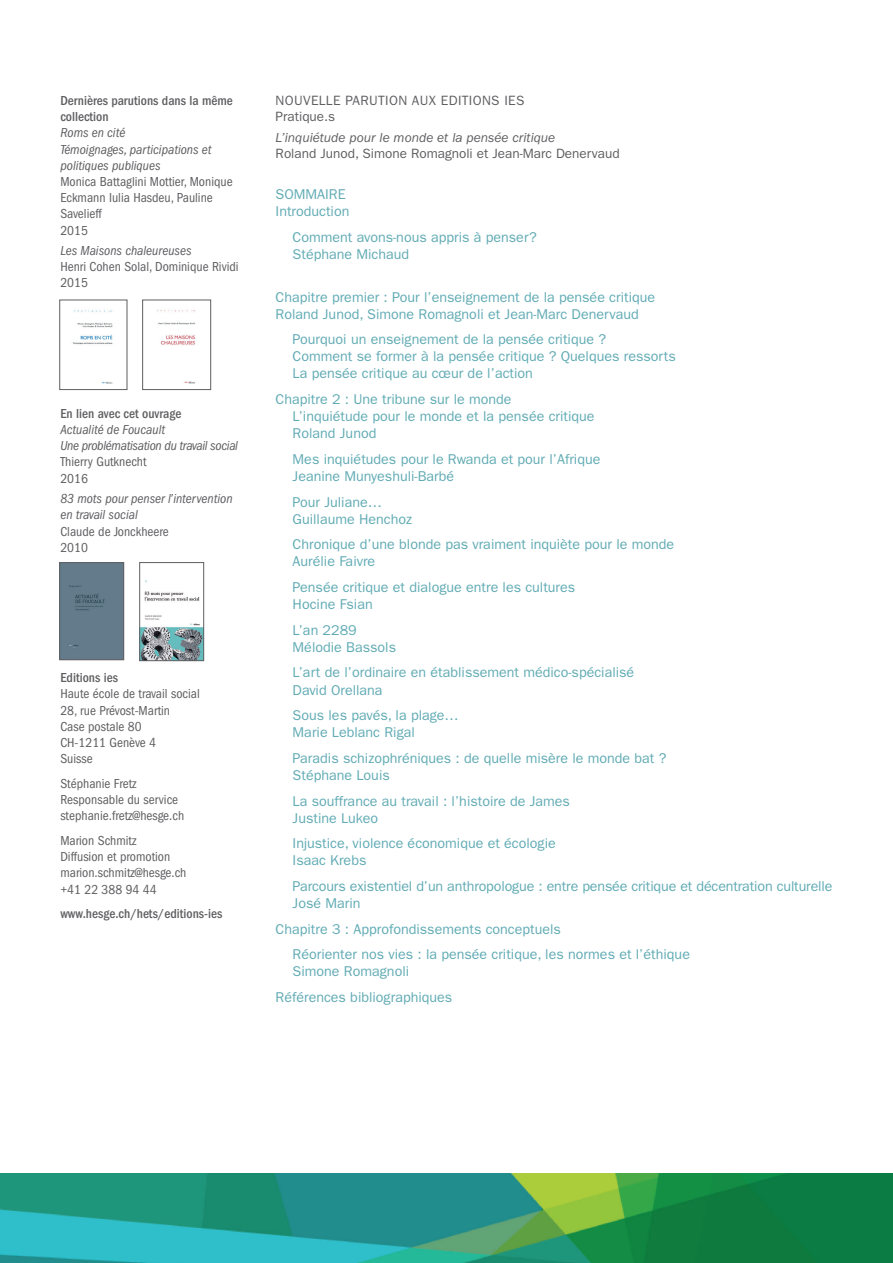
<style>
.page{position:relative;width:893px;height:1263px;background:#fff}
.page>*{position:absolute;margin:0;border:0;box-sizing:border-box;transform-origin:0 0}
.t1{font:14.25px/17.1px "ITC Franklin Gothic Std";color:#61abb4}
.t2{font:condensed 13.5px/16.2px "ITC Franklin Gothic Std";color:#5f5f62}
.t3{font:italic condensed 13.5px/16.2px "ITC Franklin Gothic Std";color:#5f5f62}
.t4{font:500 condensed 13.5px/16.2px "ITC Franklin Gothic Std";color:#5f5f62}
.t5{font:italic condensed 13.5px/16.2px "ITC Franklin Gothic Std";letter-spacing:-.02em;color:#5f5f62}
.t6{font:13.5px "ITC Franklin Gothic Std";color:#5f5f62}
.t7{font:italic 13.5px "ITC Franklin Gothic Std";color:#5f5f62}
.t8{font:13.5px/16.2px "ITC Franklin Gothic Std";letter-spacing:.025em;color:#5f5f62}
</style>
<div class="page">
<img style="left:0;top:1174px;width:893px;height:89px">
<img style="left:141px;top:580px;width:61px;height:79px">
<div style="left:139px;top:562px;width:65px;height:99px;border:1px solid #5f5f62"></div>
<div style="left:62px;top:564px;width:60px;height:94px;background:#637b8a"></div>
<div style="left:60px;top:562px;width:64px;height:98px;border:1px solid #5f5f62"></div>
<img style="left:157px;top:310px;width:38px;height:74px">
<div style="left:142px;top:300px;width:69px;height:90px;border:1px solid #5f5f62"></div>
<img style="left:72px;top:310px;width:41px;height:74px">
<p class="t4" style="left:60px;top:92px;width:174px">Dernières parutions dans la même collection</p>
<p class="t3" style="left:60px;top:125px;width:153px">Roms en cité<br>Témoignages, participations et politiques publiques</p>
<p class="t2" style="left:60px;top:173px;width:174px">Monica Battaglini Mottier, Monique<br>Eckmann Iulia Hasdeu, Pauline<br>Savelieff<br>2015</p>
<p class="t3" style="left:60px;top:243px;width:133px">Les Maisons chaleureuses</p>
<p class="t2" style="left:60px;top:259px;width:180px">Henri Cohen Solal, Dominique Rividi<br>2015</p>
<p class="t4" style="left:60px;top:405px;width:122px">En lien avec cet ouvrage</p>
<p class="t5" style="left:60px;top:422px;width:179px">Actualité de Foucault<br>Une problématisation du travail social</p>
<p class="t2" style="left:60px;top:454px;width:88px">Thierry Gutknecht<br>2016</p>
<p class="t3" style="left:60px;top:491px;width:174px">83 mots pour penser l’intervention en travail social</p>
<p class="t2" style="left:60px;top:523px;width:110px">Claude de Jonckheere<br>2010</p>
<p class="t4" style="left:60px;top:670px;width:59px">Editions ies</p>
<p class="t2" style="left:60px;top:686px;width:141px">Haute école de travail social<br>28, rue Prévost-Martin<br>Case postale 80<br>CH-1211 Genève 4<br>Suisse</p>
<p class="t2" style="left:60px;top:775px;width:125px">Stéphanie Fretz<br>Responsable du service stephanie.fretz@hesge.ch</p>
<p class="t2" style="left:60px;top:832px;width:128px">Marion Schmitz<br>Diffusion et promotion marion.schmitz@hesge.ch +41 22 388 94 44</p>
<p class="t4" style="left:60px;top:906px;width:164px">www.hesge.ch/hets/editions-ies</p>
<p class="t8" style="left:276px;top:92px;width:250px">NOUVELLE PARUTION AUX EDITIONS IES<br>Pratique.s</p>
<p class="t7" style="left:276px;top:130px;width:281px">L’inquiétude pour le monde et la pensée critique</p>
<p class="t6" style="left:276px;top:145px;width:345px">Roland Junod, Simone Romagnoli et Jean-Marc Denervaud</p>
<p class="t1" style="left:276px;top:186px;width:75px">SOMMAIRE<br>Introduction</p>
<p class="t1" style="left:293px;top:228px;width:246px">Comment avons-nous appris à penser?<br>Stéphane Michaud</p>
<p class="t1" style="left:276px;top:288px;width:381px">Chapitre premier : Pour l’enseignement de la pensée critique<br>Roland Junod, Simone Romagnoli et Jean-Marc Denervaud</p>
<p class="t1" style="left:293px;top:331px;width:385px">Pourquoi un enseignement de la pensée critique ?<br>Comment se former à la pensée critique ? Quelques ressorts<br>La pensée critique au cœur de l’action</p>
<p class="t1" style="left:293px;top:391px;width:303px;text-indent:-17px">Chapitre 2 : Une tribune sur le monde<br>L’inquiétude pour le monde et la pensée critique<br>Roland Junod</p>
<p class="t1" style="left:293px;top:451px;width:309px">Mes inquiétudes pour le Rwanda et pour l’Afrique<br>Jeanine Munyeshuli-Barbé</p>
<p class="t1" style="left:293px;top:493px;width:121px">Pour Juliane…<br>Guillaume Henchoz</p>
<p class="t1" style="left:293px;top:536px;width:383px">Chronique d’une blonde pas vraiment inquiète pour le monde<br>Aurélie Faivre</p>
<p class="t1" style="left:293px;top:579px;width:284px">Pensée critique et dialogue entre les cultures<br>Hocine Fsian</p>
<p class="t1" style="left:293px;top:621px;width:105px">L’an 2289<br>Mélodie Bassols</p>
<p class="t1" style="left:293px;top:664px;width:343px">L’art de l’ordinaire en établissement médico-spécialisé<br>David Orellana</p>
<p class="t1" style="left:293px;top:707px;width:168px">Sous les pavés, la plage…<br>Marie Leblanc Rigal</p>
<p class="t1" style="left:293px;top:749px;width:375px">Paradis schizophréniques : de quelle misère le monde bat ?<br>Stéphane Louis</p>
<p class="t1" style="left:293px;top:792px;width:279px">La souffrance au travail : l’histoire de James<br>Justine Lukeo</p>
<p class="t1" style="left:293px;top:835px;width:265px">Injustice, violence économique et écologie<br>Isaac Krebs</p>
<p class="t1" style="left:293px;top:878px;width:541px">Parcours existentiel d’un anthropologue : entre pensée critique et décentration culturelle<br>José Marin</p>
<p class="t1" style="left:293px;top:916px;width:399px;line-height:25.7px;text-indent:-17px">Chapitre 3 : Approfondissements conceptuels<br>Réorienter nos vies : la pensée critique, les normes et l’éthique</p>
<p class="t1" style="left:276px;top:959px;width:178px;line-height:25.7px;text-indent:17px">Simone Romagnoli<br>Références bibliographiques</p>
</div>
